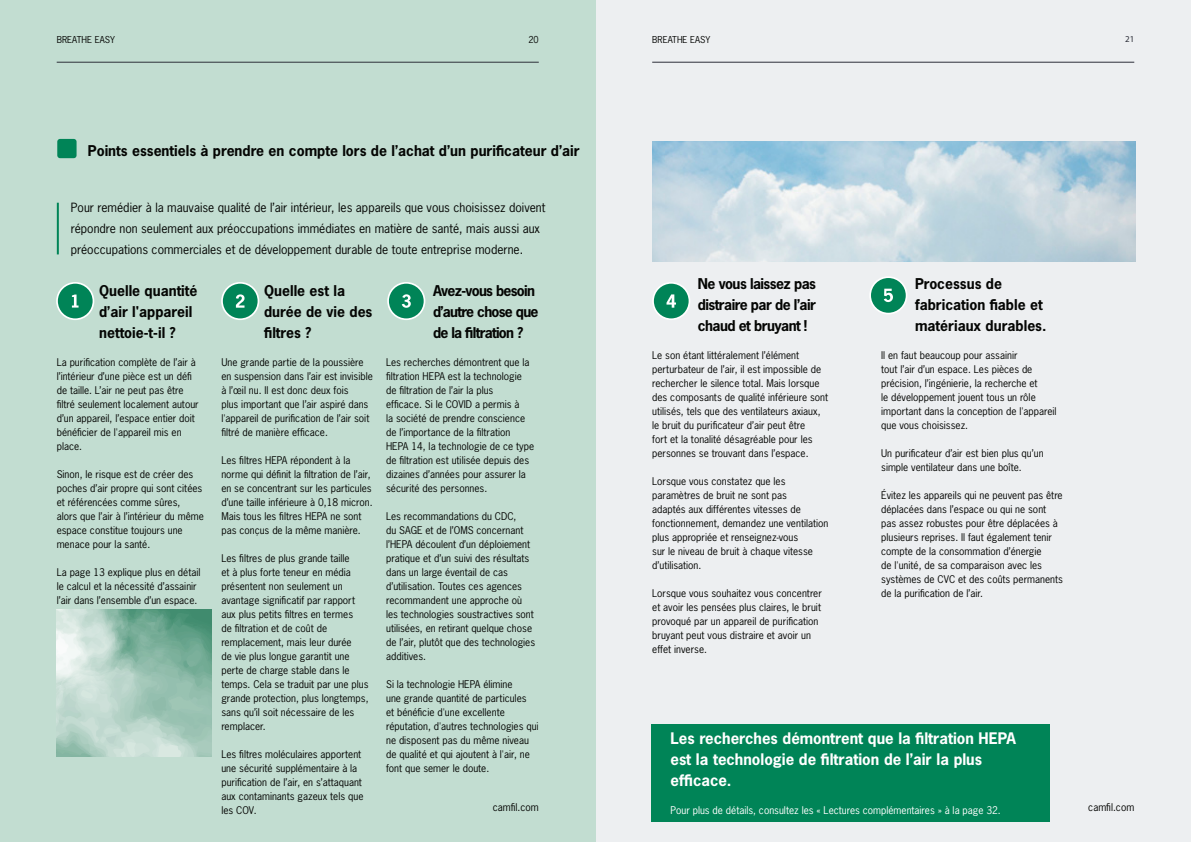
<style>
.page{position:relative;width:1191px;height:842px;background:#fff}
.page>*{position:absolute;margin:0;border:0;box-sizing:border-box;transform-origin:0 0}
.t1{font:700 15px/21px "News Gothic Std";color:#fff}
.t2{font:700 14px/21px "News Gothic Std";color:#040503}
.t3{font:700 14px/21px "News Gothic Std";letter-spacing:-.05em;color:#040503}
.t4{font:12px/21px "News Gothic Std";color:#040503}
.t5{font:10px/14px "News Gothic Std";color:#040503}
.t6{font:10px "News Gothic Std";color:#fff}
.t7{font:9px "News Gothic Std";color:#040503}
.t8{font:9px "Myriad Pro";color:#2d2f39}
</style>
<div class="page">
<div style="left:595px;top:0;width:596px;height:842px;background:#edeff1"></div>
<hr style="left:652px;top:62px;width:482px;height:1px;background:#2d2f39">
<div style="left:0;top:0;width:595px;height:842px;background:#c2ddd1"></div>
<hr style="left:57px;top:62px;width:482px;height:1px;background:#2d2f39">
<img style="left:57px;top:609px;width:154px;height:148px">
<div style="left:57px;top:283px;width:36px;height:36px;background:#008457;border-radius:50%"></div>
<div style="left:56px;top:282px;width:38px;height:38px;border:2px solid #fff;border-radius:50%"></div>
<svg style="left:72px;top:295px;width:7px;height:13px"></svg>
<div style="left:222px;top:283px;width:36px;height:36px;background:#008457;border-radius:50%"></div>
<div style="left:221px;top:282px;width:38px;height:38px;border:2px solid #fff;border-radius:50%"></div>
<svg style="left:236px;top:294px;width:8px;height:14px"></svg>
<div style="left:388px;top:283px;width:36px;height:36px;background:#008457;border-radius:50%"></div>
<div style="left:387px;top:282px;width:38px;height:38px;border:2px solid #fff;border-radius:50%"></div>
<svg style="left:402px;top:294px;width:9px;height:14px"></svg>
<div style="left:653px;top:283px;width:36px;height:36px;background:#008457;border-radius:50%"></div>
<div style="left:652px;top:282px;width:38px;height:38px;border:2px solid #fff;border-radius:50%"></div>
<svg style="left:666px;top:294px;width:10px;height:14px"></svg>
<div style="left:870px;top:277px;width:36px;height:37px;background:#008457;border-radius:50%"></div>
<div style="left:869px;top:276px;width:38px;height:38px;border:2px solid #fff;border-radius:50%"></div>
<svg style="left:883px;top:289px;width:10px;height:13px"></svg>
<div style="left:57px;top:139px;width:20px;height:19px;background:#008457;border-radius:3px"></div>
<hr style="left:57px;top:203px;width:2px;height:51px;background:#008457">
<div style="left:651px;top:724px;width:399px;height:97px;background:#008457"></div>
<img style="left:652px;top:142px;width:483px;height:120px">
<p class="t7" style="left:57px;top:34px;width:60px">BREATHE EASY</p>
<p class="t7" style="left:528px;top:34px;width:12px">20</p>
<p class="t2" style="left:88px;top:140px;width:493px">Points essentiels à prendre en compte lors de l’achat d’un purificateur d’air</p>
<p class="t4" style="left:71px;top:197px;width:476px">Pour remédier à la mauvaise qualité de l’air intérieur, les appareils que vous choisissez doivent répondre non seulement aux préoccupations immédiates en matière de santé, mais aussi aux préoccupations commerciales et de développement durable de toute entreprise moderne.</p>
<p class="t2" style="left:99px;top:280px;width:100px">Quelle quantité d’air l'appareil nettoie-t-il ?</p>
<p class="t5" style="left:57px;top:355px;width:144px">La purification complète de l’air à l’intérieur d’une pièce est un défi de taille. L’air ne peut pas être filtré seulement localement autour d’un appareil, l’espace entier doit bénéficier de l'appareil mis en place.</p>
<p class="t5" style="left:57px;top:467px;width:149px">Sinon, le risque est de créer des poches d’air propre qui sont citées et référencées comme sûres,<br>alors que l’air à l’intérieur du même espace constitue toujours une menace pour la santé.</p>
<p class="t5" style="left:57px;top:565px;width:145px">La page 13 explique plus en détail le calcul et la nécessité d’assainir l’air dans l’ensemble d’un espace.</p>
<p class="t2" style="left:264px;top:280px;width:110px">Quelle est la durée de vie des filtres ?</p>
<p class="t5" style="left:221px;top:355px;width:153px">Une grande partie de la poussière en suspension dans l’air est invisible à l’œil nu. Il est donc deux fois<br>plus important que l’air aspiré dans l'appareil de purification de l’air soit filtré de manière efficace.</p>
<p class="t5" style="left:221px;top:453px;width:153px">Les filtres HEPA répondent à la norme qui définit la filtration de l’air, en se concentrant sur les particules d’une taille inférieure à 0,18 micron.<br>Mais tous les filtres HEPA ne sont pas conçus de la même manière.</p>
<p class="t5" style="left:221px;top:551px;width:149px">Les filtres de plus grande taille<br>et à plus forte teneur en média présentent non seulement un avantage significatif par rapport aux plus petits filtres en termes<br>de filtration et de coût de remplacement, mais leur durée<br>de vie plus longue garantit une perte de charge stable dans le temps. Cela se traduit par une plus grande protection, plus longtemps, sans qu’il soit nécessaire de les remplacer.</p>
<p class="t5" style="left:221px;top:747px;width:144px">Les filtres moléculaires apportent une sécurité supplémentaire à la purification de l’air, en s’attaquant aux contaminants gazeux tels que les COV.</p>
<p class="t3" style="left:433px;top:280px;width:107px">Avez-vous besoin d’autre chose que de la filtration ?</p>
<p class="t5" style="left:386px;top:355px;width:150px">Les recherches démontrent que la filtration HEPA est la technologie de filtration de l’air la plus<br>efficace. Si le COVID a permis à<br>la société de prendre conscience de l’importance de la filtration<br>HEPA 14, la technologie de ce type de filtration est utilisée depuis des dizaines d’années pour assurer la sécurité des personnes.</p>
<p class="t5" style="left:386px;top:509px;width:151px">Les recommandations du CDC,<br>du SAGE et de l’OMS concernant l’HEPA découlent d’un déploiement pratique et d’un suivi des résultats dans un large éventail de cas d’utilisation. Toutes ces agences recommandent une approche où les technologies soustractives sont utilisées, en retirant quelque chose de l’air, plutôt que des technologies additives.</p>
<p class="t5" style="left:386px;top:677px;width:154px">Si la technologie HEPA élimine<br>une grande quantité de particules<br>et bénéficie d'une excellente réputation, d'autres technologies qui ne disposent pas du même niveau de qualité et qui ajoutent à l'air, ne font que semer le doute.</p>
<p class="t5" style="left:493px;top:800px;width:47px">camfil.com</p>
<p class="t7" style="left:652px;top:34px;width:60px">BREATHE EASY</p>
<p class="t8" style="left:1125px;top:34px;width:11px">21</p>
<p class="t2" style="left:698px;top:273px;width:120px;text-align:justify">Ne vous laissez pas distraire par de l’air chaud et bruyant !</p>
<p class="t5" style="left:652px;top:348px;width:177px">Le son étant littéralement l’élément perturbateur de l’air, il est impossible de rechercher le silence total. Mais lorsque des composants de qualité inférieure sont utilisés, tels que des ventilateurs axiaux, le bruit du purificateur d’air peut être<br>fort et la tonalité désagréable pour les personnes se trouvant dans l’espace.</p>
<p class="t5" style="left:652px;top:474px;width:178px">Lorsque vous constatez que les paramètres de bruit ne sont pas<br>adaptés aux différentes vitesses de fonctionnement, demandez une ventilation plus appropriée et renseignez-vous<br>sur le niveau de bruit à chaque vitesse d’utilisation.</p>
<p class="t5" style="left:652px;top:586px;width:171px">Lorsque vous souhaitez vous concentrer et avoir les pensées plus claires, le bruit provoqué par un appareil de purification bruyant peut vous distraire et avoir un effet inverse.</p>
<p class="t2" style="left:915px;top:273px;width:133px">Processus de fabrication fiable et matériaux durables.</p>
<p class="t5" style="left:881px;top:348px;width:177px">Il en faut beaucoup pour assainir<br>tout l’air d’un espace. Les pièces de précision, l’ingénierie, la recherche et<br>le développement jouent tous un rôle important dans la conception de l'appareil que vous choisissez.</p>
<p class="t5" style="left:881px;top:446px;width:164px">Un purificateur d’air est bien plus qu’un simple ventilateur dans une boîte.</p>
<p class="t5" style="left:881px;top:488px;width:183px">Évitez les appareils qui ne peuvent pas être déplacées dans l’espace ou qui ne sont pas assez robustes pour être déplacées à plusieurs reprises. Il faut également tenir compte de la consommation d’énergie<br>de l'unité, de sa comparaison avec les systèmes de CVC et des coûts permanents de la purification de l’air.</p>
<p class="t1" style="left:670px;top:727px;width:347px">Les recherches démontrent que la filtration HEPA est la technologie de filtration de l’air la plus efficace.</p>
<p class="t6" style="left:670px;top:804px;width:332px">Pour plus de détails, consultez les « Lectures complémentaires » à la page 32.</p>
<p class="t5" style="left:1088px;top:800px;width:47px">camfil.com</p>
</div>
